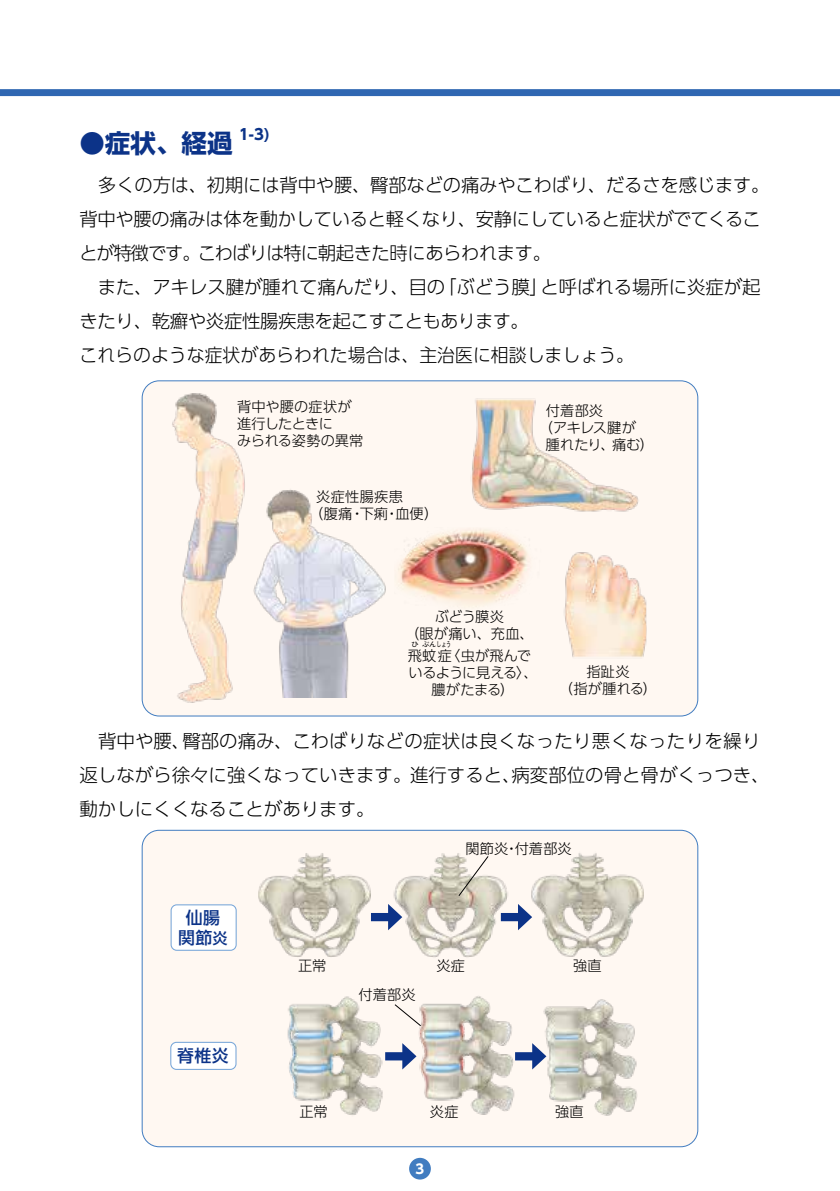
<style>
.page{position:relative;width:840px;height:1191px;background:#fff}
.page>*{position:absolute;margin:0;border:0;box-sizing:border-box;transform-origin:0 0}
.t1{font:700 25.6px "UD Shin Go Pr 6 N";color:#0c3388}
.t2{font:300 18.4px/34px "UD Shin Go Pr 6 N";letter-spacing:-.005em;color:#000}
.t3{font:500 17px/20.4px "UD Shin Go Pr 6 N";letter-spacing:.025em;color:#0c3388;text-align:center}
.t4{font:700 14.8px "UD Shin Go Pr 6 N";color:#0c3388}
.t5{font:300 14.2px/17px "UD Shin Go Pr 6 N";color:#000}
.t6{font:300 14.2px/17px "UD Shin Go Pr 6 N";letter-spacing:.02em;color:#000;text-align:center}
.t7{font:300 14.2px "UD Shin Go Pr 6 N";letter-spacing:-.045em;color:#000}
.t8{font:700 13.2px "UD Shin Go Pr 6 N";color:#fff}
.t9{font:300 7px "UD Shin Go Pr 6 N";color:#000}
.s1{font-size:15.2px}
</style>
<div class="page">
<div style="left:409px;top:1157px;width:21px;height:22px;background:#417cc0;border-radius:50%"></div>
<svg style="left:0;top:89px;width:839px;height:7px;background:#336ab3"></svg>
<div style="left:142px;top:830px;width:555px;height:316px;background:#fff8f2;border-radius:17px"></div>
<div style="left:142px;top:381px;width:555px;height:335px;background:#fff8f2;border-radius:17px"></div>
<img style="left:471px;top:398px;width:168px;height:113px">
<img style="left:164px;top:380px;width:88px;height:323px">
<img style="left:564px;top:552px;width:82px;height:105px">
<img style="left:398px;top:529px;width:132px;height:78px">
<img style="left:249px;top:484px;width:137px;height:213px">
<div style="left:171px;top:905px;width:65px;height:45px;background:#fff;border-radius:6px"></div>
<div style="left:170px;top:904px;width:66px;height:46px;border:1px solid #79a7d9;border-radius:6px"></div>
<img style="left:259px;top:853px;width:383px;height:105px">
<img style="left:287px;top:996px;width:239px;height:119px">
<img style="left:543px;top:999px;width:94px;height:117px">
<div style="left:385px;top:1052px;width:21px;height:8px;background:#0c3388"></div>
<svg style="left:402px;top:1043px;width:14px;height:26px"></svg>
<div style="left:515px;top:1052px;width:21px;height:8px;background:#0c3388"></div>
<svg style="left:532px;top:1043px;width:14px;height:26px"></svg>
<svg style="left:393px;top:1003px;width:28px;height:24px"></svg>
<svg style="left:457px;top:855px;width:32px;height:42px"></svg>
<div style="left:171px;top:1042px;width:65px;height:27px;background:#fff;border-radius:6px"></div>
<div style="left:170px;top:1041px;width:66px;height:29px;border:1px solid #79a7d9;border-radius:6px"></div>
<div style="left:371px;top:913px;width:21px;height:8px;background:#0c3388"></div>
<svg style="left:388px;top:904px;width:14px;height:26px"></svg>
<div style="left:500px;top:913px;width:22px;height:8px;background:#0c3388"></div>
<svg style="left:517px;top:904px;width:15px;height:26px"></svg>
<h1 class="t1" style="left:79px;top:122px;width:155px">●症状、経過</h1>
<p class="t4" style="left:239px;top:123px;width:32px">1-3)</p>
<p class="t2" style="left:79px;top:167px;width:691px;text-indent:19px">多くの方は、初期には背中や腰、臀部などの痛みやこわばり、だるさを感じます。背中や腰の痛みは体を動かしていると軽くなり、安静にしていると症状がでてくることが特徴です。こわばりは特に朝起きた時にあらわれます。<br>　また、アキレス腱が腫れて痛んだり、目の「ぶどう膜」と呼ばれる場所に炎症が起きたり、乾癬や炎症性腸疾患を起こすこともあります。<br>これらのような症状があらわれた場合は、主治医に相談しましょう。</p>
<p class="t5" style="left:237px;top:397px;width:127px">背中や腰の症状が進行したときに<br>みられる姿勢の異常</p>
<p class="t5" style="left:309px;top:488px;width:131px;text-indent:7px">炎症性腸疾患<br>（腹痛・下痢・血便）</p>
<p class="t5" style="left:545px;top:401px;width:58px">付着部炎</p>
<p class="t5" style="left:538px;top:418px;width:98px">（アキレス腱が</p>
<p class="t5" style="left:545px;top:435px;width:109px">腫れたり、痛む）</p>
<p class="t5" style="left:405px;top:607px;width:130px;text-align:center">ぶどう膜炎<br>（眼が痛い、充血、</p>
<p class="t5" style="left:408px;top:646px;width:46px">飛蚊症</p>
<p class="t9" style="left:411px;top:639px;width:9px">ひ</p>
<p class="t9" style="left:422px;top:639px;width:31px">ぶんしょう</p>
<p class="t5" style="left:446px;top:646px;width:86px">〈虫が飛んで</p>
<p class="t7" style="left:408px;top:661px;width:130px">いるように見える〉、</p>
<p class="t5" style="left:431px;top:680px;width:84px">膿がたまる）</p>
<p class="t6" style="left:558px;top:662px;width:100px">指趾炎<br>（指が腫れる）</p>
<p class="t2" style="left:79px;top:723px;width:691px">　背中や腰、臀部の痛み、こわばりなどの症状は良くなったり悪くなったりを繰り返しながら徐々に強くなっていきます。進行すると、病変部位の骨と骨がくっつき、動かしにくくなることがあります。</p>
<p class="t3" style="left:178px;top:907px;width:51px">仙腸関節<span class="s1">炎</span></p>
<p class="t3" style="left:177px;top:1045px;width:53px">脊椎炎</p>
<p class="t5" style="left:465px;top:839px;width:108px">関節炎・付着部炎</p>
<p class="t5" style="left:298px;top:957px;width:30px">正常</p>
<p class="t5" style="left:436px;top:957px;width:30px">炎症</p>
<p class="t5" style="left:573px;top:957px;width:30px">強直</p>
<p class="t5" style="left:358px;top:985px;width:58px">付着部炎</p>
<p class="t5" style="left:299px;top:1102px;width:30px">正常</p>
<p class="t5" style="left:430px;top:1102px;width:30px">炎症</p>
<p class="t5" style="left:555px;top:1102px;width:30px">強直</p>
<p class="t8" style="left:415px;top:1157px;width:10px">3</p>
</div>
